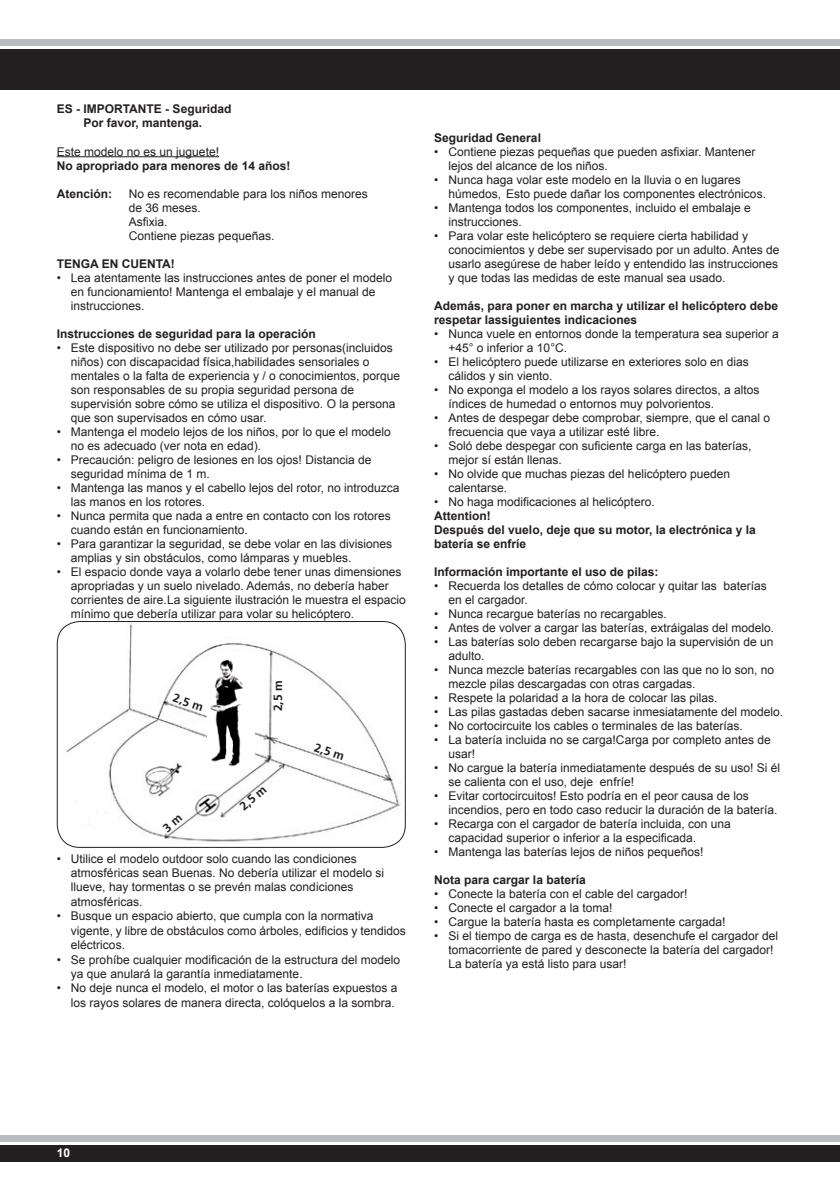
<style>
.page{position:relative;width:840px;height:1191px;background:#fff}
.page>*{position:absolute;margin:0;border:0;box-sizing:border-box;transform-origin:0 0}
.t1{font:12px/14px "Arial";color:#231f20}
.t2{font:700 12px/14px "Arial";color:#231f20}
.t3{font:700 12px "Frutiger LT";color:#231f20}
.t4{font:700 12px "Arial";color:#fff}
</style>
<div class="page">
<div style="left:0;top:1135px;width:839px;height:6px;background:#babbbe"></div>
<div style="left:0;top:1145px;width:839px;height:16px;background:#231f20"></div>
<div style="left:0;top:40px;width:839px;height:6px;background:#babbbe"></div>
<div style="left:0;top:50px;width:839px;height:40px;background:#231f20"></div>
<hr style="left:57px;top:156px;width:162px;height:1px;background:#231f20">
<img style="left:57px;top:621px;width:347px;height:226px">
<div style="left:57px;top:621px;width:348px;height:227px;border:1px solid #231f20;border-radius:23px"></div>
<img style="left:207px;top:658px;width:48px;height:110px">
<svg style="left:162px;top:815px;width:20px;height:17px"></svg>
<p class="t2" style="left:57px;top:103px;width:176px;text-align:center">ES - IMPORTANTE - Seguridad<br>Por favor, mantenga.</p>
<p class="t1" style="left:57px;top:144px;width:164px">Este modelo no es un juguete!</p>
<p class="t2" style="left:57px;top:159px;width:235px">No apropriado para menores de 14 años!</p>
<p class="t2" style="left:57px;top:187px;width:57px">Atención:</p>
<p class="t1" style="left:129px;top:186px;width:240px">No es recomendable para los niños menores de 36 meses.<br>Asfixia.<br>Contiene piezas pequeñas.</p>
<p class="t2" style="left:57px;top:257px;width:119px">TENGA EN CUENTA!</p>
<p class="t1" style="left:71px;top:270px;width:322px;text-indent:-14px">• Lea atentamente las instrucciones antes de poner el modelo en funcionamiento! Mantenga el embalaje y el manual de instrucciones.</p>
<p class="t2" style="left:57px;top:327px;width:260px">Instrucciones de seguridad para la operación</p>
<p class="t1" style="left:71px;top:340px;width:330px;text-indent:-14px">• Este dispositivo no debe ser utilizado por personas(incluidos niños) con discapacidad física,habilidades sensoriales o mentales o la falta de experiencia y / o conocimientos, porque son responsables de su propia seguridad persona de supervisión sobre cómo se utiliza el dispositivo. O la persona que son supervisados en cómo usar.</p>
<p class="t1" style="left:71px;top:424px;width:321px;text-indent:-14px">• Mantenga el modelo lejos de los niños, por lo que el modelo no es adecuado (ver nota en edad).</p>
<p class="t1" style="left:71px;top:452px;width:302px;text-indent:-14px">• Precaución: peligro de lesiones en los ojos! Distancia de seguridad mínima de 1 m.</p>
<p class="t1" style="left:71px;top:480px;width:330px;text-indent:-14px">• Mantenga las manos y el cabello lejos del rotor, no introduzca las manos en los rotores.</p>
<p class="t1" style="left:71px;top:508px;width:321px;text-indent:-14px">• Nunca permita que nada a entre en contacto con los rotores cuando están en funcionamiento.</p>
<p class="t1" style="left:71px;top:536px;width:322px;text-indent:-14px">• Para garantizar la seguridad, se debe volar en las divisiones amplias y sin obstáculos, como lámparas y muebles.</p>
<p class="t1" style="left:71px;top:564px;width:336px;text-indent:-14px">• El espacio donde vaya a volarlo debe tener unas dimensiones apropriadas y un suelo nivelado. Además, no debería haber corrientes de aire.La siguiente ilustración le muestra el espacio mínimo que debería utilizar para volar su helicóptero.</p>
<p class="t3" style="left:176px;top:690px;width:32px;rotate:18deg">2,5 m</p>
<p class="t3" style="left:271px;top:711px;width:32px;rotate:-90deg">2,5 m</p>
<p class="t3" style="left:237px;top:802px;width:32px;rotate:-41deg">2,5 m</p>
<p class="t3" style="left:317px;top:740px;width:32px;rotate:18deg">2,5 m</p>
<p class="t1" style="left:71px;top:851px;width:314px;text-indent:-14px">• Utilice el modelo outdoor solo cuando las condiciones atmosféricas sean Buenas. No debería utilizar el modelo si llueve, hay tormentas o se prevén malas condiciones atmosféricas.</p>
<p class="t1" style="left:71px;top:909px;width:336px;text-indent:-14px">• Busque un espacio abierto, que cumpla con la normativa vigente, y libre de obstáculos como árboles, edificios y tendidos eléctricos.</p>
<p class="t1" style="left:71px;top:952px;width:330px;text-indent:-14px">• Se prohíbe cualquier modificación de la estructura del modelo ya que anulará la garantía inmediatamente.</p>
<p class="t1" style="left:57px;top:981px;width:342px;text-align:right">• No deje nunca el modelo, el motor o las baterías expuestos a los rayos solares de manera directa, colóquelos a la sombra.</p>
<p class="t2" style="left:434px;top:131px;width:108px">Seguridad General</p>
<p class="t1" style="left:448px;top:144px;width:308px;text-indent:-14px">• Contiene piezas pequeñas que pueden asfixiar. Mantener lejos del alcance de los niños.</p>
<p class="t1" style="left:448px;top:172px;width:319px;text-indent:-14px">• Nunca haga volar este modelo en la lluvia o en lugares húmedos, Esto puede dañar los componentes electrónicos.</p>
<p class="t1" style="left:448px;top:200px;width:304px;text-indent:-14px">• Mantenga todos los componentes, incluido el embalaje e instrucciones.</p>
<p class="t1" style="left:448px;top:228px;width:332px;text-indent:-14px">• Para volar este helicóptero se requiere cierta habilidad y conocimientos y debe ser supervisado por un adulto. Antes de usarlo asegúrese de haber leído y entendido las instrucciones y que todas las medidas de este manual sea usado.</p>
<p class="t2" style="left:434px;top:299px;width:345px">Además, para poner en marcha y utilizar el helicóptero debe respetar lassiguientes indicaciones</p>
<p class="t1" style="left:448px;top:326px;width:332px;text-indent:-14px">• Nunca vuele en entornos donde la temperatura sea superior a +45° o inferior a 10°C.</p>
<p class="t1" style="left:448px;top:355px;width:302px;text-indent:-14px">• El helicóptero puede utilizarse en exteriores solo en dias cálidos y sin viento.</p>
<p class="t1" style="left:448px;top:383px;width:312px;text-indent:-14px">• No exponga el modelo a los rayos solares directos, a altos índices de humedad o entornos muy polvorientos.</p>
<p class="t1" style="left:448px;top:411px;width:323px;text-indent:-14px">• Antes de despegar debe comprobar, siempre, que el canal o frecuencia que vaya a utilizar esté libre.</p>
<p class="t1" style="left:448px;top:439px;width:304px;text-indent:-14px">• Soló debe despegar con suficiente carga en las baterías, mejor sí están llenas.</p>
<p class="t1" style="left:448px;top:467px;width:283px;text-indent:-14px">• No olvide que muchas piezas del helicóptero pueden calentarse.</p>
<p class="t1" style="left:434px;top:495px;width:222px">• No haga modificaciones al helicóptero.</p>
<p class="t2" style="left:434px;top:509px;width:323px">Attention!<br>Después del vuelo, deje que su motor, la electrónica y la batería se enfríe</p>
<p class="t2" style="left:434px;top:565px;width:226px">Información importante el uso de pilas:</p>
<p class="t1" style="left:448px;top:579px;width:320px;text-indent:-14px">• Recuerda los detalles de cómo colocar y quitar las baterías en el cargador.</p>
<p class="t1" style="left:434px;top:607px;width:234px">• Nunca recargue baterías no recargables.</p>
<p class="t1" style="left:434px;top:621px;width:341px">• Antes de volver a cargar las baterías, extráigalas del modelo.</p>
<p class="t1" style="left:448px;top:635px;width:326px;text-indent:-14px">• Las baterías solo deben recargarse bajo la supervisión de un adulto.</p>
<p class="t1" style="left:448px;top:663px;width:327px;text-indent:-14px">• Nunca mezcle baterías recargables con las que no lo son, no mezcle pilas descargadas con otras cargadas.</p>
<p class="t1" style="left:434px;top:691px;width:284px">• Respete la polaridad a la hora de colocar las pilas.</p>
<p class="t1" style="left:434px;top:705px;width:350px">• Las pilas gastadas deben sacarse inmesiatamente del modelo.</p>
<p class="t1" style="left:434px;top:719px;width:310px">• No cortocircuite los cables o terminales de las baterías.</p>
<p class="t1" style="left:448px;top:733px;width:324px;text-indent:-14px">• La batería incluida no se carga!Carga por completo antes de usar!</p>
<p class="t1" style="left:448px;top:761px;width:333px;text-indent:-14px">• No cargue la batería inmediatamente después de su uso! Si él se calienta con el uso, deje enfríe!</p>
<p class="t1" style="left:448px;top:789px;width:330px;text-indent:-14px">• Evitar cortocircuitos! Esto podría en el peor causa de los incendios, pero en todo caso reducir la duración de la batería.</p>
<p class="t1" style="left:448px;top:817px;width:284px;text-indent:-14px">• Recarga con el cargador de batería incluida, con una capacidad superior o inferior a la especificada.</p>
<p class="t1" style="left:434px;top:845px;width:271px">• Mantenga las baterías lejos de niños pequeños!</p>
<p class="t2" style="left:434px;top:873px;width:153px">Nota para cargar la batería</p>
<p class="t1" style="left:434px;top:887px;width:254px">• Conecte la batería con el cable del cargador!</p>
<p class="t1" style="left:434px;top:901px;width:180px">• Conecte el cargador a la toma!</p>
<p class="t1" style="left:434px;top:915px;width:293px">• Cargue la batería hasta es completamente cargada!</p>
<p class="t1" style="left:448px;top:929px;width:331px;text-indent:-14px">• Si el tiempo de carga es de hasta, desenchufe el cargador del tomacorriente de pared y desconecte la batería del cargador!<br>La batería ya está listo para usar!</p>
<p class="t4" style="left:57px;top:1145px;width:15px">10</p>
</div>
